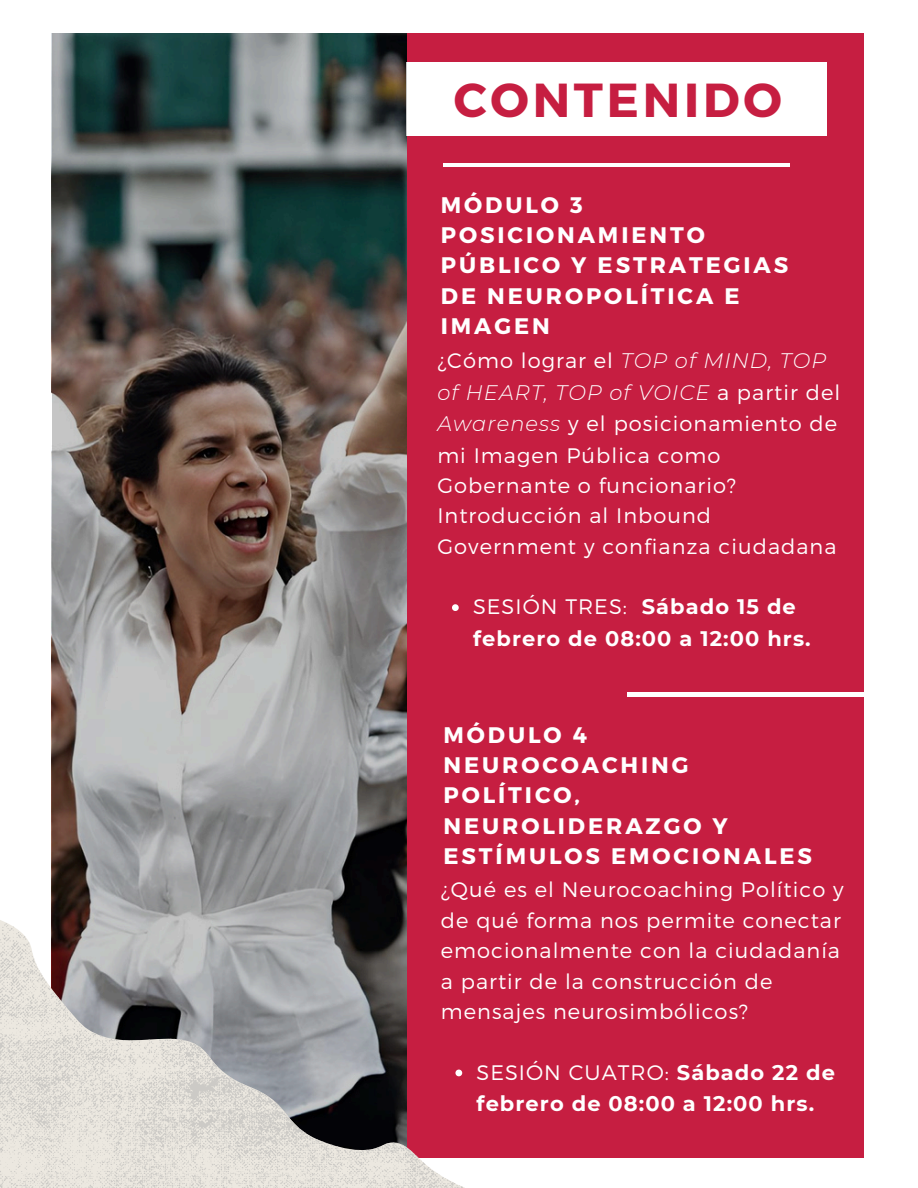
<style>
.page{position:relative;width:918px;height:1188px;background:#fff}
.page>*{position:absolute;margin:0;border:0;box-sizing:border-box;transform-origin:0 0}
.t1{font:700 47.7px "Montserrat";letter-spacing:.08em;color:#c61e41}
.t2{font:700 22.5px/30.3px "Montserrat";letter-spacing:.13em;color:#fff}
.t3{font:300 21px/30.9px "Montserrat";letter-spacing:.05em;color:#fff}
.t4{font:700 21px/31.5px "Montserrat";letter-spacing:.05em;color:#fff}
.s1{font-style:italic}
.s2{font-weight:700}
.s3{font-weight:300}
</style>
<div class="page">
<div style="left:407px;top:33px;width:457px;height:1125px;background:#c61e41"></div>
<hr style="left:443px;top:163px;width:347px;height:4px;background:#fff">
<div style="left:407px;top:62px;width:420px;height:73px;background:#fff"></div>
<svg style="left:452px;top:604px;width:7px;height:7px"></svg>
<svg style="left:52px;top:33px;width:355px;height:882px"></svg>
<hr style="left:627px;top:693px;width:291px;height:3px;background:#fff">
<svg style="left:0;top:918px;width:464px;height:270px"></svg>
<p class="t1" style="left:454px;top:69px;width:330px">CONTENIDO</p>
<p class="t2" style="left:441px;top:188px;width:349px">MÓDULO 3<br>POSICIONAMIENTO<br>PÚBLICO Y ESTRATEGIAS<br>DE NEUROPOLÍTICA E<br>IMAGEN</p>
<h2 class="t3" style="left:437px;top:344px;width:404px">¿Cómo lograr el <span class="s1">TOP of MIND, TOP of HEART, TOP of VOICE</span> a partir del<br><span class="s1">Awareness</span> y el posicionamiento de mi Imagen Pública como<br>Gobernante o funcionario?<br>Introducción al Inbound<br>Government y confianza ciudadana</h2>
<p class="t3" style="left:473px;top:590px;width:324px">SESIÓN TRES: <span class="s2">Sábado 15 de</span></p>
<p class="t4" style="left:473px;top:623px;width:339px">febrero de 08:00 a 12:00 hrs.</p>
<p class="t2" style="left:443px;top:718px;width:370px">MÓDULO 4<br>NEUROCOACHING<br>POLÍTICO,<br>NEUROLIDERAZGO Y<br>ESTÍMULOS EMOCIONALES</p>
<p class="t3" style="left:441px;top:874px;width:404px;line-height:30.3px">¿Qué es el Neurocoaching Político y de qué forma nos permite conectar emocionalmente con la ciudadanía a partir de la construcción de mensajes neurosimbólicos?</p>
<h1 class="t4" style="left:477px;top:1056px;width:360px"><span class="s3">SESIÓN CUATRO:</span> Sábado 22 de febrero de 08:00 a 12:00 hrs.</h1>
</div>
